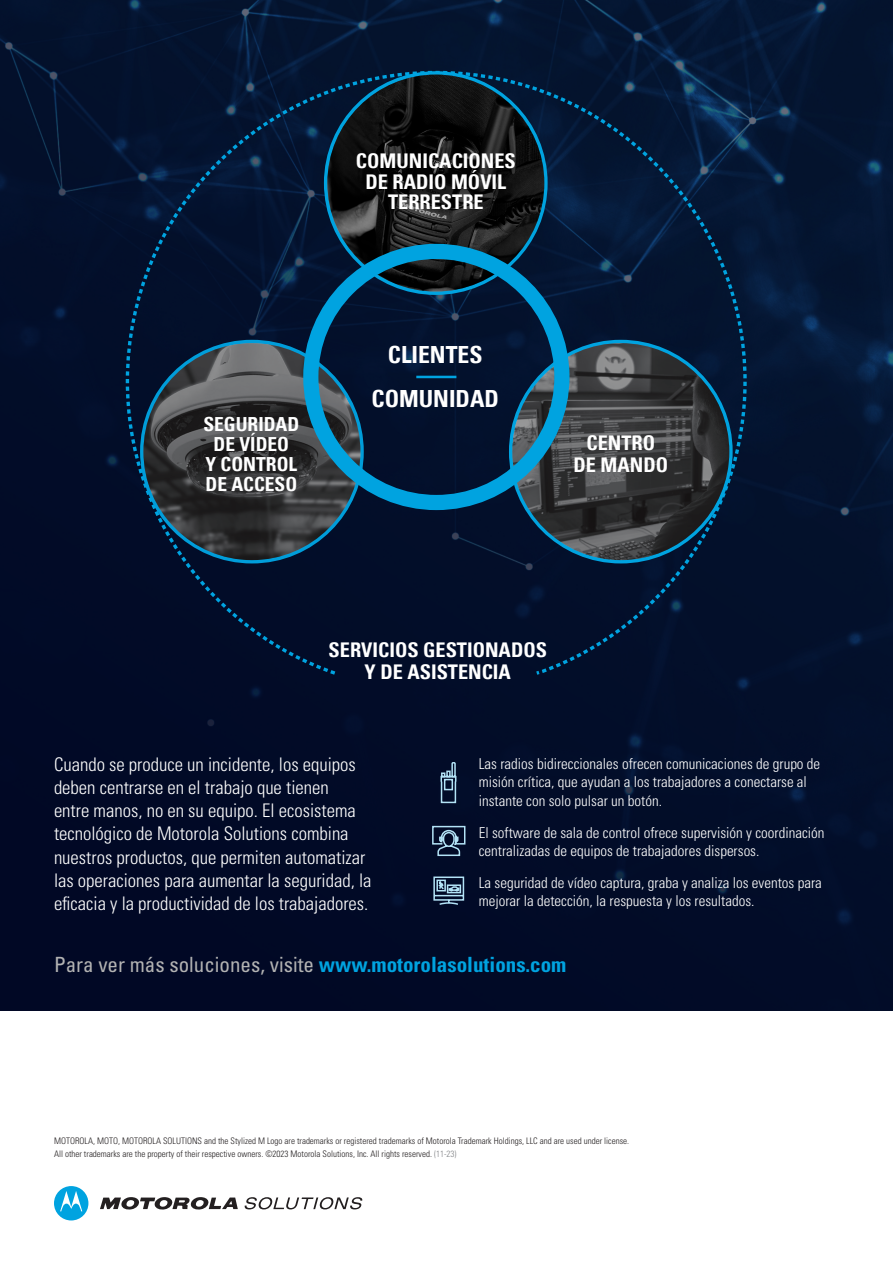
<style>
.page{position:relative;width:893px;height:1263px;background:#fff}
.page>*{position:absolute;margin:0;border:0;box-sizing:border-box;transform-origin:0 0}
.t1{font:700 condensed 23.7px/44px "Univers LT";color:#fff;text-align:center}
.CTA_Copy{font:condensed 21px "Univers LT Std";color:#b3b3b3}
.t2{font:700 condensed 20.25px/20.2px "Univers LT";color:#fff;text-align:center}
.t3{font:700 condensed 19.35px/20.2px "Univers LT";color:#fff;text-align:center}
.Body_Copy{font:300 condensed 18.75px/23.2px "Univers LT Std";color:#fff}
.Body_Copy-2{font:300 condensed 15px/18.3px "Univers LT Std";color:#fff}
.Footer_70__Gray{font:300 condensed 9px/12.3px "Univers LT Std";color:#231f20}
.s1{font-weight:700;color:#00a3e0}
.s2{color:#808285}
</style>
<div class="page">
<img style="left:0;top:0;width:893px;height:1010px">
<svg style="left:124px;top:69px;width:624px;height:608px;background:#031735"></svg>
<svg style="left:327px;top:75px;width:217px;height:216px;background:#171717"></svg>
<svg style="left:512px;top:343px;width:217px;height:217px;background:#3c3d3e"></svg>
<svg style="left:143px;top:343px;width:217px;height:217px;background:#3e3f40"></svg>
<svg style="left:303px;top:244px;width:266px;height:266px;background:#0c3552"></svg>
<hr style="left:416px;top:376px;width:40px;height:2px;background:#00a3e0">
<svg style="left:433px;top:876px;width:32px;height:30px"></svg>
<svg style="left:440px;top:761px;width:17px;height:43px"></svg>
<svg style="left:431px;top:825px;width:35px;height:32px"></svg>
<svg style="left:100px;top:1197px;width:138px;height:13px"></svg>
<svg style="left:54px;top:1186px;width:34px;height:34px"></svg>
<svg style="left:245px;top:1197px;width:117px;height:12px"></svg>
<p class="t2" style="left:356px;top:151px;width:161px">COMUNICACIONES<br>DE RADIO MÓVIL<br>TERRESTRE</p>
<p class="t3" style="left:203px;top:413px;width:97px">SEGURIDAD<br>DE VÍDEO<br>Y CONTROL<br>DE ACCESO</p>
<p class="t1" style="left:372px;top:332px;width:129px">CLIENTES<br>COMUNIDAD</p>
<p class="t2" style="left:574px;top:432px;width:96px;line-height:21.9px">CENTRO<br>DE MANDO</p>
<p class="t2" style="left:329px;top:639px;width:220px;line-height:21.9px">SERVICIOS GESTIONADOS<br>Y DE ASISTENCIA</p>
<p class="Body_Copy" style="left:54px;top:752px;width:319px">Cuando se produce un incidente, los equipos deben centrarse en el trabajo que tienen<br>entre manos, no en su equipo. El ecosistema tecnológico de Motorola Solutions combina nuestros productos, que permiten automatizar las operaciones para aumentar la seguridad, la eficacia y la productividad de los trabajadores.</p>
<p class="Body_Copy-2" style="left:479px;top:754px;width:343px">Las radios bidireccionales ofrecen comunicaciones de grupo de misión crítica, que ayudan a los trabajadores a conectarse al instante con solo pulsar un botón.</p>
<p class="Body_Copy-2" style="left:479px;top:823px;width:347px">El software de sala de control ofrece supervisión y coordinación centralizadas de equipos de trabajadores dispersos.</p>
<p class="Body_Copy-2" style="left:479px;top:873px;width:345px">La seguridad de vídeo captura, graba y analiza los eventos para mejorar la detección, la respuesta y los resultados.</p>
<p class="CTA_Copy" style="left:54px;top:951px;width:514px">Para ver más soluciones, visite <span class="s1">www.motorolasolutions.com</span></p>
<p class="Footer_70__Gray" style="left:54px;top:1135px;width:577px">MOTOROLA, MOTO, MOTOROLA SOLUTIONS and the Stylized M Logo are trademarks or registered trademarks of Motorola Trademark Holdings, LLC and are used under license.<br>All other trademarks are the property of their respective owners. ©2023 Motorola Solutions, Inc. All rights reserved. <span class="s2">(11-23)</span></p>
</div>
